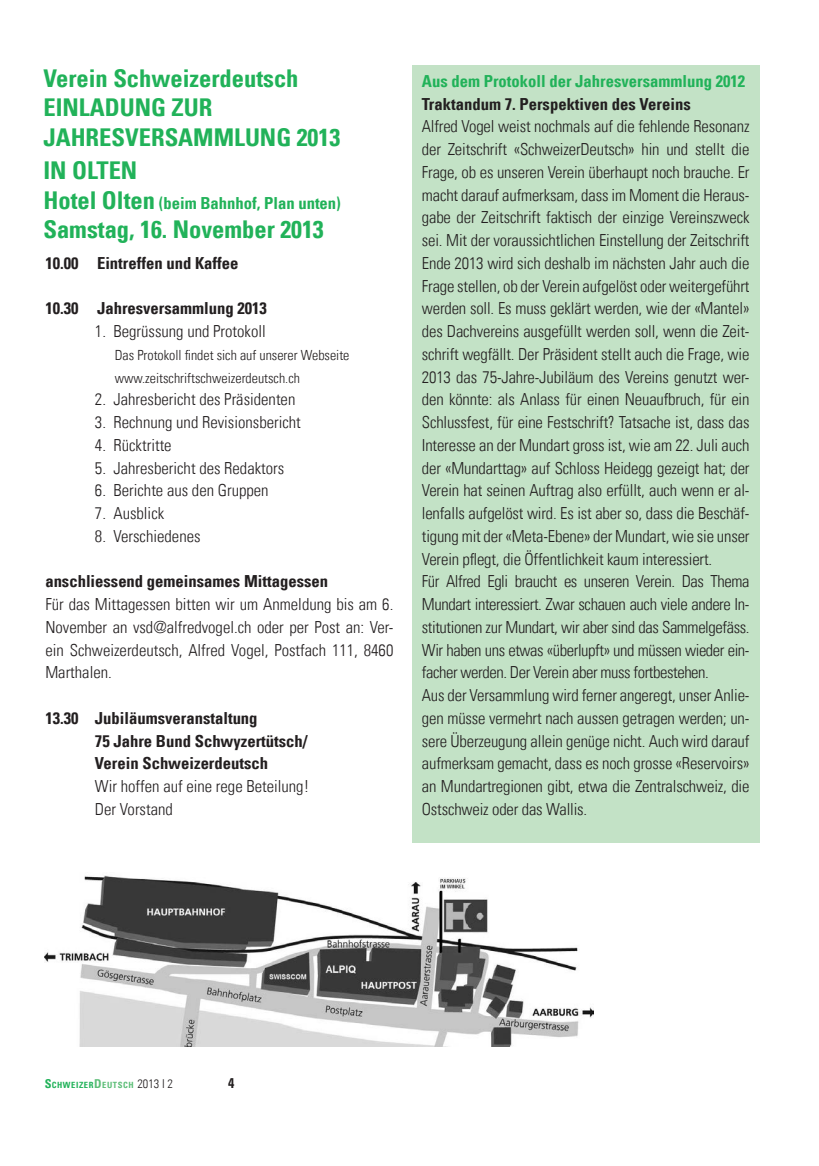
<style>
.page{position:relative;width:819px;height:1166px;background:#fff}
.page>*{position:absolute;margin:0;border:0;box-sizing:border-box;transform-origin:0 0}
.t1{font:700 condensed 24.5px/29.4px "Univers LT";color:#21b259}
.t2{font:300 condensed 16.62px/22.8px "Univers LT";letter-spacing:-.01em;color:#231f20}
.t3{font:700 condensed 16.62px/22.8px "Univers LT";color:#231f20}
.t4{font:700 condensed 16.62px "Univers LT";color:#21b259}
.t5{font:300 condensed 14px/22.8px "Univers LT";color:#231f20}
.t6{font:700 condensed 14px "Univers LT";color:#231f20}
.t7{font:700 condensed 8.58px "Univers LT";letter-spacing:.07em;color:#21b259}
.s1{font-size:24.5px}
.s2{font-size:12.25px}
.s3{font-size:12.25px;color:#5bbd76}
.s4{color:#5bbd76}
.s5{font-weight:300;font-size:12.25px;color:#231f20}
</style>
<div class="page">
<div style="left:412px;top:65px;width:347px;height:778px;background:#c3e2c6"></div>
<img style="left:45px;top:875px;width:548px;height:172px">
<h1 class="t1" style="left:43px;top:63px;width:298px">Verein Schweizerdeutsch<br>EINLADUNG ZUR<br>JAHRESVERSAMMLUNG 2013</h1>
<h1 class="t1" style="left:43px;top:156px;width:95px">IN OLTEN</h1>
<p class="t4" style="left:43px;top:192px;width:299px"><span class="s1">Hotel Olten</span> (beim Bahnhof, Plan unten)</p>
<h1 class="t1" style="left:43px;top:214px;width:282px">Samstag, 16. November 2013</h1>
<p class="t3" style="left:45px;top:251px;width:194px">10.00 Eintreffen und Kaffee</p>
<p class="t3" style="left:45px;top:297px;width:223px">10.30 Jahresversammlung 2013</p>
<p class="t2" style="left:95px;top:320px;width:172px">1. Begrüssung und Protokoll</p>
<p class="t5" style="left:115px;top:344px;width:236px">Das Protokoll findet sich auf unserer Webseite www.zeitschriftschweizerdeutsch.ch</p>
<p class="t2" style="left:95px;top:388px;width:202px">2. Jahresbericht des Präsidenten</p>
<p class="t2" style="left:95px;top:411px;width:207px">3. Rechnung und Revisionsbericht</p>
<p class="t2" style="left:95px;top:434px;width:78px">4. Rücktritte</p>
<p class="t2" style="left:95px;top:456px;width:191px">5. Jahresbericht des Redaktors</p>
<p class="t2" style="left:95px;top:479px;width:175px">6. Berichte aus den Gruppen</p>
<p class="t2" style="left:95px;top:502px;width:71px">7. Ausblick</p>
<p class="t2" style="left:95px;top:525px;width:107px">8. Verschiedenes</p>
<p class="t3" style="left:45px;top:570px;width:284px">anschliessend gemeinsames Mittagessen</p>
<p class="t2" style="left:45px;top:593px;width:349px;text-align:justify">Für das Mittagessen bitten wir um Anmeldung bis am 6.<br>November an vsd@alfredvogel.ch oder per Post an: Ver&shy;ein Schweizerdeutsch, Alfred Vogel, Postfach 111, 8460<br>Marthalen.</p>
<p class="t3" style="left:95px;top:706px;width:214px;text-indent:-50px">13.30 Jubiläumsveranstaltung<br>75 Jahre Bund Schwyzertütsch/<br>Verein Schweizerdeutsch</p>
<p class="t2" style="left:95px;top:775px;width:216px">Wir hoffen auf eine rege Beteilung!<br>Der Vorstand</p>
<p class="t4" style="left:422px;top:71px;width:325px">Aus dem Protokoll der Jahresversammlung 2012</p>
<p class="t3" style="left:422px;top:92px;width:270px">Traktandum 7. Perspektiven des Vereins</p>
<p class="t2" style="left:422px;top:115px;width:329px">Alfred Vogel weist nochmals auf die fehlende Resonanz der Zeitschrift «SchweizerDeutsch» hin und stellt die Frage, ob es unseren Verein überhaupt noch brauche. Er macht darauf aufmerksam, dass im Moment die Heraus&shy;gabe der Zeitschrift faktisch der einzige Vereinszweck sei. Mit der voraussichtlichen Einstellung der Zeitschrift Ende 2013 wird sich deshalb im nächsten Jahr auch die Frage stellen, ob der Verein aufgelöst oder weitergeführt werden soll. Es muss geklärt werden, wie der «Mantel» des Dachvereins ausgefüllt werden soll, wenn die Zeit&shy;schrift wegfällt. Der Präsident stellt auch die Frage, wie 2013 das 75-Jahre-Jubiläum des Vereins genutzt wer&shy;den könnte: als Anlass für einen Neuaufbruch, für ein Schlussfest, für eine Festschrift? Tatsache ist, dass das Interesse an der Mundart gross ist, wie am 22. Juli auch der «Mundarttag» auf Schloss Heidegg gezeigt hat; der Verein hat seinen Auftrag also erfüllt, auch wenn er al&shy;lenfalls aufgelöst wird. Es ist aber so, dass die Beschäf&shy;tigung mit der «Meta-Ebene» der Mundart, wie sie unser Verein pflegt, die Öffentlichkeit kaum interessiert.<br>Für Alfred Egli braucht es unseren Verein. Das Thema Mundart interessiert. Zwar schauen auch viele andere In&shy;stitutionen zur Mundart, wir aber sind das Sammelgefäss.<br>Wir haben uns etwas «überlupft» und müssen wieder ein&shy;facher werden. Der Verein aber muss fortbestehen.<br>Aus der Versammlung wird ferner angeregt, unser Anlie&shy;gen müsse vermehrt nach aussen getragen werden; un&shy;sere Überzeugung allein genüge nicht. Auch wird darauf aufmerksam gemacht, dass es noch grosse «Reservoirs» an Mundartregionen gibt, etwa die Zentralschweiz, die Ostschweiz oder das Wallis.</p>
<p class="t7" style="left:45px;top:1080px;width:130px"><span class="s2">S</span>CHWEIZER<span class="s3">D</span><span class="s4">EUTSCH</span> <span class="s5">2013 I 2</span></p>
<p class="t6" style="left:228px;top:1074px;width:8px">4</p>
</div>
